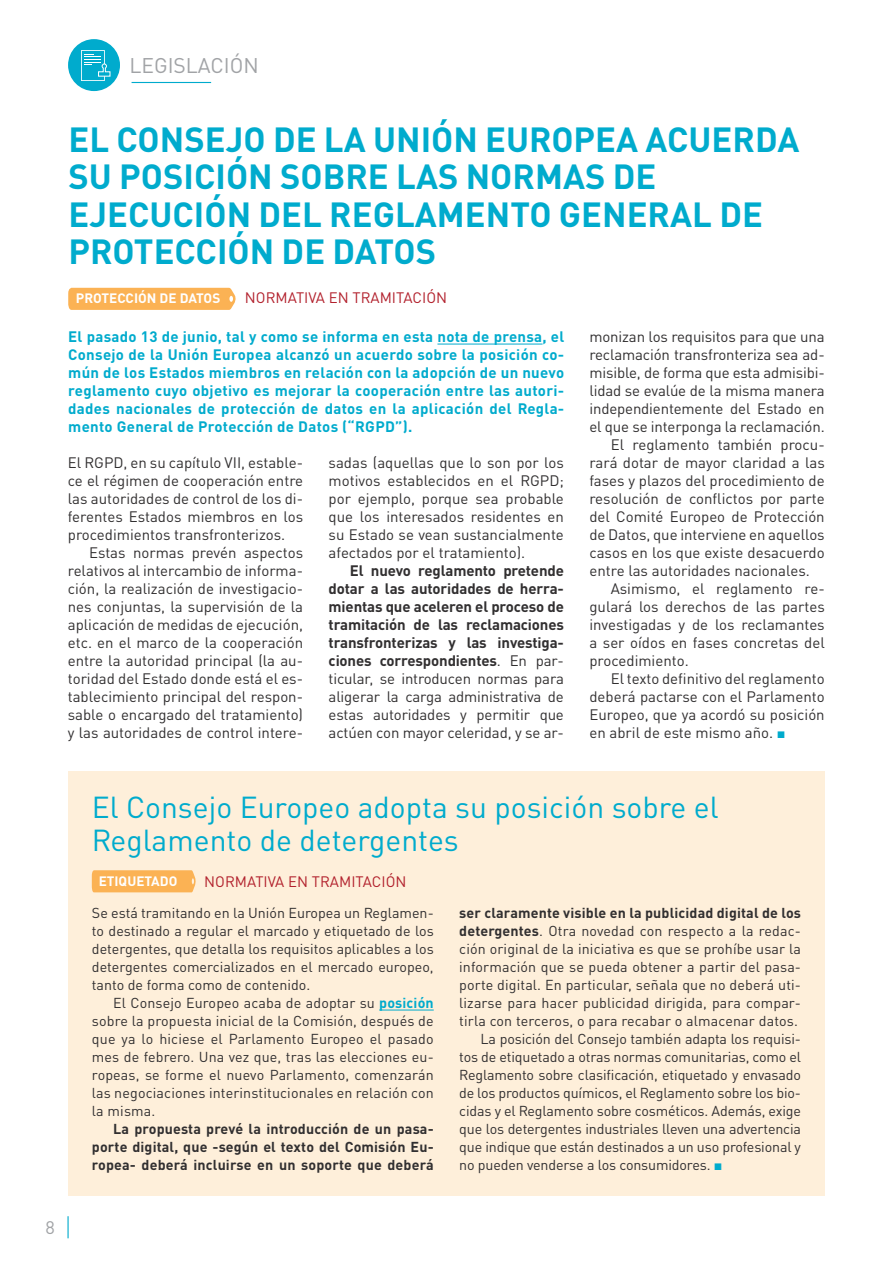
<style>
.page{position:relative;width:893px;height:1263px;background:#fff}
.page>*{position:absolute;margin:0;border:0;box-sizing:border-box;transform-origin:0 0}
.InteriorTitularesNoticiasDestacadas{font:700 34.5px/37.5px "DIN Pro";color:#00abcd}
.InteriorTitularNoticiasCajas{font:30px/33px "DIN Pro";color:#00abcd}
.t1{font:21px "DIN Pro";color:#a1a3a6}
.t2{font:18px "DIN Pro";color:#a1a3a6}
.TextoGeneral{font:15px/18px "DIN Pro";color:#312f30;text-align:justify}
.TextoGeneral-2{font:700 15px/18px "DIN Pro";letter-spacing:.02em;color:#00abcd;text-align:justify}
.TextoGeneral-3{font:700 15px/18px "DIN Pro";letter-spacing:-.01em;color:#312f30;text-align:justify}
.InteriorEstadonormayresultadoresolución{font:15px "DIN Pro";color:#b2212d}
.TextoGeneral-4{font:14.25px/18px "DIN Pro";color:#312f30;text-align:justify}
.TextoGeneral-5{font:700 14.25px/18px "DIN Pro";letter-spacing:.01em;color:#312f30;text-align:justify}
.t3{font:700 13.5px "DIN Pro";color:#fff}
.s1{font-weight:400}
.s2{font-family:"Arial";font-size:14.25px;color:#00abcd}
.s3{font-weight:700;color:#00abcd}
.s4{font-weight:700}
.s5{font-family:"Arial";color:#00abcd}
</style>
<div class="page">
<hr style="left:132px;top:82px;width:79px;height:1px;background:#00abcd">
<div style="left:68px;top:39px;width:52px;height:52px;background:#00abcd;border-radius:50%"></div>
<svg style="left:81px;top:50px;width:30px;height:31px"></svg>
<hr style="left:67px;top:1216px;width:2px;height:22px;background:#00abcd">
<hr style="left:437px;top:344px;width:106px;height:1px;background:#00abcd">
<svg style="left:68px;top:288px;width:168px;height:22px;background:#fbb458"></svg>
<div style="left:68px;top:771px;width:757px;height:424px;background:#feefda"></div>
<hr style="left:379px;top:1010px;width:55px;height:1px;background:#00abcd">
<svg style="left:92px;top:870px;width:104px;height:22px;background:#fbb458"></svg>
<h3 class="t1" style="left:129px;top:48px;width:131px">LEGISLACIÓN</h3>
<p class="InteriorTitularesNoticiasDestacadas" style="left:69px;top:116px;width:732px">EL CONSEJO DE LA UNIÓN EUROPEA ACUERDA<br>SU POSICIÓN SOBRE LAS NORMAS DE<br>EJECUCIÓN DEL REGLAMENTO GENERAL DE<br>PROTECCIÓN DE DATOS</p>
<p class="t3" style="left:76px;top:287px;width:146px">PROTECCIÓN DE DATOS</p>
<p class="InteriorEstadonormayresultadoresolución" style="left:245px;top:286px;width:204px">NORMATIVA EN TRAMITACIÓN</p>
<p class="TextoGeneral-2" style="left:68px;top:326px;width:498px">El pasado 13 de junio, tal y como se informa en esta nota de prensa, el Consejo de la Unión Europea alcanzó un acuerdo sobre la posición co&shy;mún de los Estados miembros en relación con la adopción de un nuevo reglamento cuyo objetivo es mejorar la cooperación entre las autori&shy;dades nacionales de protección de datos en la aplicación del Regla&shy;mento General de Protección de Datos (“RGPD”).</p>
<p class="TextoGeneral" style="left:68px;top:452px;width:237px">El RGPD, en su capítulo VII, estable&shy;ce el régimen de cooperación entre las autoridades de control de los di&shy;ferentes Estados miembros en los procedimientos transfronterizos.</p>
<p class="TextoGeneral" style="left:68px;top:542px;width:237px;text-indent:21px">Estas normas prevén aspectos relativos al intercambio de informa&shy;ción, la realización de investigacio&shy;nes conjuntas, la supervisión de la aplicación de medidas de ejecución, etc. en el marco de la cooperación entre la autoridad principal (la au&shy;toridad del Estado donde está el es&shy;tablecimiento principal del respon&shy;sable o encargado del tratamiento) y las autoridades de control intere-</p>
<p class="TextoGeneral" style="left:329px;top:452px;width:237px">sadas (aquellas que lo son por los motivos establecidos en el RGPD; por ejemplo, porque sea probable que los interesados residentes en su Estado se vean sustancialmente afectados por el tratamiento).</p>
<p class="TextoGeneral-3" style="left:329px;top:560px;width:237px;text-indent:21px">El nuevo reglamento pretende dotar a las autoridades de herra&shy;mientas que aceleren el proceso de tramitación de las reclamaciones transfronterizas y las investiga&shy;ciones correspondientes<span class="s1">. En par&shy;ticular, se introducen normas para aligerar la carga administrativa de estas autoridades y permitir que actúen con mayor celeridad, y se ar-</span></p>
<p class="TextoGeneral" style="left:589px;top:326px;width:237px">monizan los requisitos para que una reclamación transfronteriza sea ad&shy;misible, de forma que esta admisibi&shy;lidad se evalúe de la misma manera independientemente del Estado en el que se interponga la reclamación.</p>
<p class="TextoGeneral" style="left:589px;top:434px;width:237px;text-indent:21px">El reglamento también procu&shy;rará dotar de mayor claridad a las fases y plazos del procedimiento de resolución de conflictos por parte del Comité Europeo de Protección de Datos, que interviene en aquellos casos en los que existe desacuerdo entre las autoridades nacionales.</p>
<p class="TextoGeneral" style="left:589px;top:578px;width:237px;text-indent:21px">Asimismo, el reglamento re&shy;gulará los derechos de las partes investigadas y de los reclamantes a ser oídos en fases concretas del procedimiento.</p>
<p class="TextoGeneral" style="left:589px;top:668px;width:237px;text-indent:21px">El texto definitivo del reglamento deberá pactarse con el Parlamento Europeo, que ya acordó su posición en abril de este mismo año. <span class="s2">■</span></p>
<p class="t2" style="left:45px;top:1213px;width:11px">8</p>
<p class="InteriorTitularNoticiasCajas" style="left:92px;top:788px;width:628px">El Consejo Europeo adopta su posición sobre el<br>Reglamento de detergentes</p>
<p class="t3" style="left:99px;top:870px;width:80px">ETIQUETADO</p>
<p class="InteriorEstadonormayresultadoresolución" style="left:204px;top:869px;width:204px">NORMATIVA EN TRAMITACIÓN</p>
<p class="TextoGeneral-4" style="left:92px;top:902px;width:343px">Se está tramitando en la Unión Europea un Reglamen&shy;to destinado a regular el marcado y etiquetado de los detergentes, que detalla los requisitos aplicables a los detergentes comercializados en el mercado europeo, tanto de forma como de contenido.</p>
<p class="TextoGeneral-4" style="left:92px;top:992px;width:343px;text-indent:21px">El Consejo Europeo acaba de adoptar su <span class="s3">posición </span>sobre la propuesta inicial de la Comisión, después de que ya lo hiciese el Parlamento Europeo el pasado mes de febrero. Una vez que, tras las elecciones eu&shy;ropeas, se forme el nuevo Parlamento, comenzarán las negociaciones interinstitucionales en relación con la misma.</p>
<p class="TextoGeneral-5" style="left:92px;top:1118px;width:343px;text-indent:21px">La propuesta prevé la introducción de un pasa&shy;porte digital, que -según el texto del Comisión Eu&shy;ropea- deberá incluirse en un soporte que deberá</p>
<p class="TextoGeneral-4" style="left:459px;top:902px;width:343px"><span class="s4">ser claramente visible en la publicidad digital de los detergentes</span>. Otra novedad con respecto a la redac&shy;ción original de la iniciativa es que se prohíbe usar la información que se pueda obtener a partir del pasa&shy;porte digital. En particular, señala que no deberá uti&shy;lizarse para hacer publicidad dirigida, para compar&shy;tirla con terceros, o para recabar o almacenar datos.</p>
<p class="TextoGeneral-4" style="left:459px;top:1028px;width:343px;text-indent:21px">La posición del Consejo también adapta los requisi&shy;tos de etiquetado a otras normas comunitarias, como el Reglamento sobre clasificación, etiquetado y envasado de los productos químicos, el Reglamento sobre los bio&shy;cidas y el Reglamento sobre cosméticos. Además, exige que los detergentes industriales lleven una advertencia que indique que están destinados a un uso profesional y no pueden venderse a los consumidores. <span class="s5">■</span></p>
</div>
